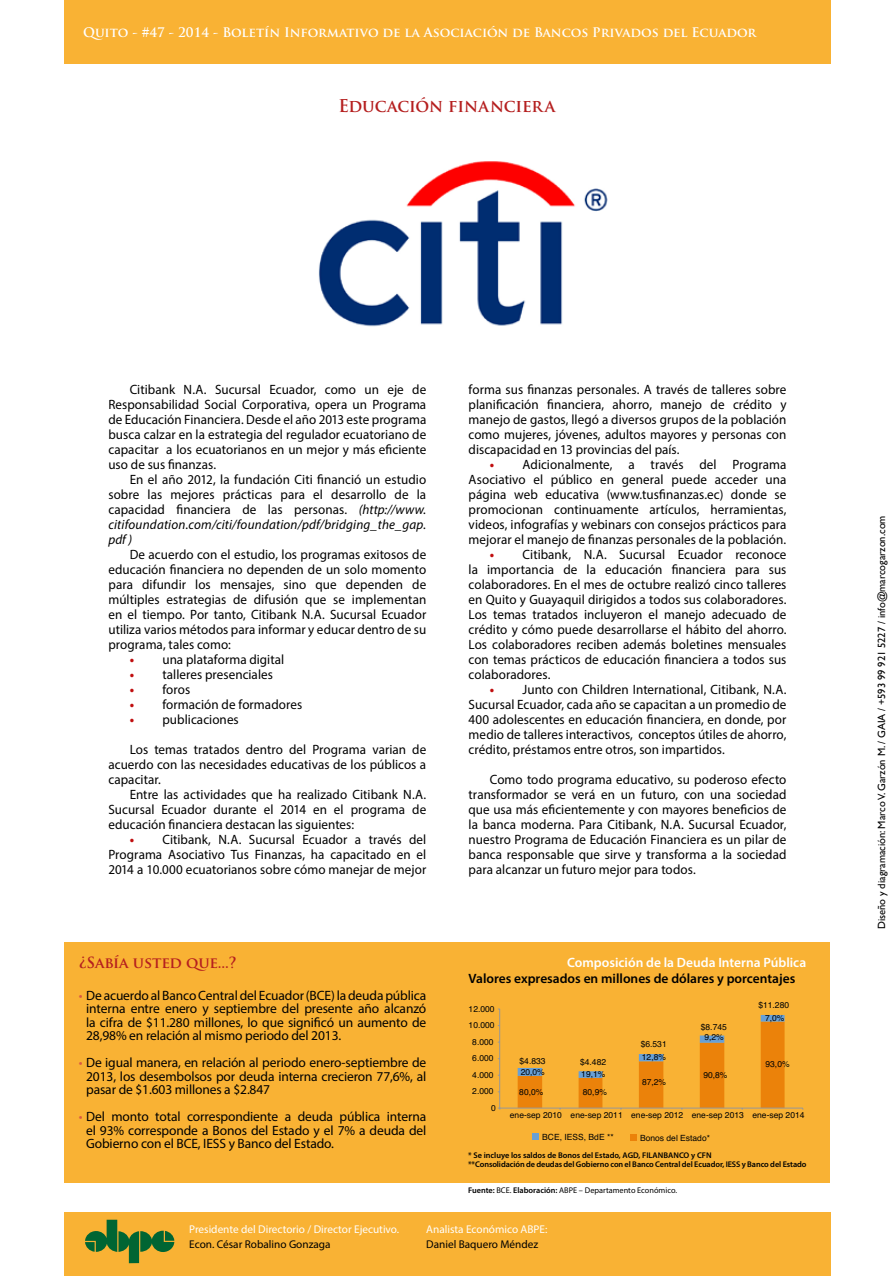
<style>
.page{position:relative;width:893px;height:1276px;background:#fff}
.page>*{position:absolute;margin:0;border:0;box-sizing:border-box;transform-origin:0 0}
.t1{font:700 17.25px "Trajan Pro";letter-spacing:-.015em;color:#b51f1f}
.t2{font:700 15px "Trajan Pro";letter-spacing:-.01em;color:#b51f1f}
.t3{font:13.5px/15px "Myriad Pro";color:#000;text-align:justify}
.t4{font:600 13.5px "Myriad Pro";color:#000}
.t5{font:600 13.5px "Myriad Pro";color:#fff}
.t6{font:700 12.9px "Trajan Pro";color:#fff}
.t7{font:11.25px "Myriad Pro";color:#fff}
.t8{font:11.25px "Myriad Pro";color:#000}
.t9{font:10.5px "Gill Sans";color:#000}
.t10{font:8.55px "Helvetica";color:#010203}
.t11{font:600 8.25px/9px "Myriad Pro";letter-spacing:-.01em;color:#000}
.t12{font:8.25px "Myriad Pro";color:#000}
.s1{font-style:italic}
.s2{font-weight:700;color:#c00d0e}
.s3{color:#da5743}
.s4{font-weight:600}
</style>
<div class="page">
<div style="left:64px;top:942px;width:765px;height:240px;background:#f9b234"></div>
<div style="left:64px;top:1px;width:766px;height:63px;background:#f9b234"></div>
<div style="left:64px;top:1212px;width:766px;height:64px;background:#f9b234"></div>
<svg style="left:85px;top:1219px;width:89px;height:44px"></svg>
<hr style="left:499px;top:1009px;width:1px;height:99px;background:#989898">
<hr style="left:500px;top:1107px;width:303px;height:1px;background:#989898">
<svg style="left:518px;top:1015px;width:267px;height:94px"></svg>
<svg style="left:532px;top:1133px;width:6px;height:6px"></svg>
<svg style="left:630px;top:1134px;width:6px;height:6px"></svg>
<img style="left:318px;top:161px;width:290px;height:166px">
<p class="t6" style="left:83px;top:25px;width:675px">Quito - #47 - 2014 - Boletín Informativo de la Asociación de Bancos Privados del Ecuador</p>
<p class="t1" style="left:338px;top:95px;width:219px">Educación financiera</p>
<p class="t3" style="left:108px;top:382px;width:319px;text-indent:21px">Citibank N.A. Sucursal Ecuador, como un eje de Responsabilidad Social Corporativa, opera un Programa de Educación Financiera. Desde el año 2013 este programa busca calzar en la estrategia del regulador ecuatoriano de capacitar a los ecuatorianos en un mejor y más eficiente uso de sus finanzas.</p>
<p class="t3" style="left:108px;top:472px;width:319px;text-indent:21px">En el año 2012, la fundación Citi financió un estudio sobre las mejores prácticas para el desarrollo de la capacidad financiera de las personas. <span class="s1">(http://www. citifoundation.com/citi/foundation/pdf/bridging_the_gap. pdf )</span></p>
<p class="t3" style="left:108px;top:547px;width:319px;text-indent:21px">De acuerdo con el estudio, los programas exitosos de educación financiera no dependen de un solo momento para difundir los mensajes, sino que dependen de múltiples estrategias de difusión que se implementan en el tiempo. Por tanto, Citibank N.A. Sucursal Ecuador utiliza varios métodos para informar y educar dentro de su programa, tales como:</p>
<p class="t3" style="left:130px;top:652px;width:156px"><span class="s2">•</span> una plataforma digital</p>
<p class="t3" style="left:130px;top:667px;width:145px"><span class="s2">•</span> talleres presenciales</p>
<p class="t3" style="left:130px;top:682px;width:62px"><span class="s2">•</span> foros</p>
<p class="t3" style="left:130px;top:697px;width:174px"><span class="s2">•</span> formación de formadores</p>
<p class="t3" style="left:130px;top:712px;width:111px"><span class="s2">•</span> publicaciones</p>
<p class="t3" style="left:108px;top:742px;width:319px;text-indent:21px">Los temas tratados dentro del Programa varian de acuerdo con las necesidades educativas de los públicos a capacitar.</p>
<p class="t3" style="left:108px;top:787px;width:319px;text-indent:21px">Entre las actividades que ha realizado Citibank N.A.<br>Sucursal Ecuador durante el 2014 en el programa de educación financiera destacan las siguientes:</p>
<p class="t3" style="left:108px;top:832px;width:319px;text-indent:21px"><span class="s2">•</span> Citibank, N.A. Sucursal Ecuador a través del Programa Asociativo Tus Finanzas, ha capacitado en el 2014 a 10.000 ecuatorianos sobre cómo manejar de mejor</p>
<p class="t2" style="left:79px;top:953px;width:160px">¿Sabía usted que...?</p>
<p class="t3" style="left:86px;top:988px;width:342px;line-height:13.5px;text-indent:-8px"><span class="s3">•</span> De acuerdo al Banco Central del Ecuador (BCE) la deuda pública interna entre enero y septiembre del presente año alcanzó la cifra de $11.280 millones, lo que significó un aumento de 28,98% en relación al mismo periodo del 2013.</p>
<p class="t3" style="left:86px;top:1056px;width:342px;line-height:13.5px;text-indent:-8px"><span class="s3">•</span> De igual manera, en relación al periodo enero-septiembre de 2013, los desembolsos por deuda interna crecieron 77,6%, al pasar de $1.603 millones a $2.847</p>
<p class="t3" style="left:86px;top:1110px;width:342px;line-height:13.5px;text-indent:-8px"><span class="s3">•</span> Del monto total correspondiente a deuda pública interna el 93% corresponde a Bonos del Estado y el 7% a deuda del Gobierno con el BCE, IESS y Banco del Estado.</p>
<p class="t3" style="left:469px;top:382px;width:319px">forma sus finanzas personales. A través de talleres sobre planificación financiera, ahorro, manejo de crédito y manejo de gastos, llegó a diversos grupos de la población como mujeres, jóvenes, adultos mayores y personas con discapacidad en 13 provincias del país.</p>
<p class="t3" style="left:469px;top:457px;width:319px;text-indent:21px"><span class="s2">•</span> Adicionalmente, a través del Programa Asociativo el público en general puede acceder una página web educativa (www.tusfinanzas.ec) donde se promocionan continuamente artículos, herramientas, videos, infografías y webinars con consejos prácticos para mejorar el manejo de finanzas personales de la población.</p>
<p class="t3" style="left:469px;top:547px;width:319px;text-indent:21px"><span class="s2">•</span> Citibank, N.A. Sucursal Ecuador reconoce la importancia de la educación financiera para sus colaboradores. En el mes de octubre realizó cinco talleres en Quito y Guayaquil dirigidos a todos sus colaboradores.<br>Los temas tratados incluyeron el manejo adecuado de crédito y cómo puede desarrollarse el hábito del ahorro.<br>Los colaboradores reciben además boletines mensuales con temas prácticos de educación financiera a todos sus colaboradores.</p>
<p class="t3" style="left:469px;top:682px;width:319px;text-indent:21px"><span class="s2">•</span> Junto con Children International, Citibank, N.A.<br>Sucursal Ecuador, cada año se capacitan a un promedio de 400 adolescentes en educación financiera, en donde, por medio de talleres interactivos, conceptos útiles de ahorro, crédito, préstamos entre otros, son impartidos.</p>
<p class="t3" style="left:469px;top:772px;width:319px;text-indent:21px">Como todo programa educativo, su poderoso efecto transformador se verá en un futuro, con una sociedad que usa más eficientemente y con mayores beneficios de la banca moderna. Para Citibank, N.A. Sucursal Ecuador, nuestro Programa de Educación Financiera es un pilar de banca responsable que sirve y transforma a la sociedad para alcanzar un futuro mejor para todos.</p>
<p class="t5" style="left:567px;top:954px;width:241px">Composición de la Deuda Interna Pública</p>
<p class="t4" style="left:469px;top:970px;width:328px">Valores expresados en millones de dólares y porcentajes</p>
<p class="t10" style="left:469px;top:1002px;width:28px">12.000</p>
<p class="t10" style="left:758px;top:998px;width:32px">$11.280</p>
<p class="t10" style="left:469px;top:1018px;width:28px">10.000</p>
<p class="t10" style="left:701px;top:1020px;width:28px">$8.745</p>
<p class="t10" style="left:765px;top:1011px;width:21px">7,0%</p>
<p class="t10" style="left:472px;top:1035px;width:23px">8.000</p>
<p class="t10" style="left:641px;top:1037px;width:28px">$6.531</p>
<p class="t10" style="left:704px;top:1030px;width:21px">9,2%</p>
<p class="t10" style="left:472px;top:1051px;width:23px">6.000</p>
<p class="t10" style="left:520px;top:1054px;width:28px">$4.833</p>
<p class="t10" style="left:580px;top:1055px;width:28px">$4.482</p>
<p class="t10" style="left:642px;top:1050px;width:26px">12,8%</p>
<p class="t10" style="left:472px;top:1068px;width:23px">4.000</p>
<p class="t10" style="left:472px;top:1084px;width:23px">2.000</p>
<p class="t10" style="left:521px;top:1065px;width:26px">20,0%</p>
<p class="t10" style="left:581px;top:1067px;width:26px">19,1%</p>
<p class="t10" style="left:519px;top:1085px;width:26px">80,0%</p>
<p class="t10" style="left:583px;top:1085px;width:26px">80,9%</p>
<p class="t10" style="left:642px;top:1075px;width:26px">87,2%</p>
<p class="t10" style="left:703px;top:1068px;width:26px">90,8%</p>
<p class="t10" style="left:765px;top:1057px;width:26px">93,0%</p>
<p class="t10" style="left:491px;top:1101px;width:6px">0</p>
<p class="t10" style="left:510px;top:1108px;width:296px">ene-sep 2010 ene-sep 2011 ene-sep 2012 ene-sep 2013 ene-sep 2014</p>
<p class="t10" style="left:542px;top:1130px;width:73px">BCE, IESS, BdE **</p>
<p class="t10" style="left:640px;top:1131px;width:72px">Bonos del Estado*</p>
<p class="t11" style="left:468px;top:1150px;width:340px">* Se incluye los saldos de Bonos del Estado, AGD, FILANBANCO y CFN<br>**Consolidación de deudas del Gobierno con el Banco Central del Ecuador, IESS y Banco del Estado</p>
<p class="t12" style="left:468px;top:1184px;width:210px"><span class="s4">Fuente:</span> BCE. <span class="s4">Elaboración:</span> ABPE – Departamento Económico.</p>
<p class="t7" style="left:189px;top:1222px;width:211px">Presidente del Directorio / Director Ejecutivo.</p>
<p class="t7" style="left:426px;top:1222px;width:123px">Analista Económico ABPE:</p>
<p class="t8" style="left:189px;top:1237px;width:143px">Econ. César Robalino Gonzaga</p>
<p class="t8" style="left:426px;top:1237px;width:114px">Daniel Baquero Méndez</p>
<p class="t9" style="left:875px;top:929px;width:415px;rotate:-90deg">Diseño y diagramación: Marco V. Garzón M. / GAIA / +593 99 921 5227 / info@marcogarzon.com</p>
</div>
